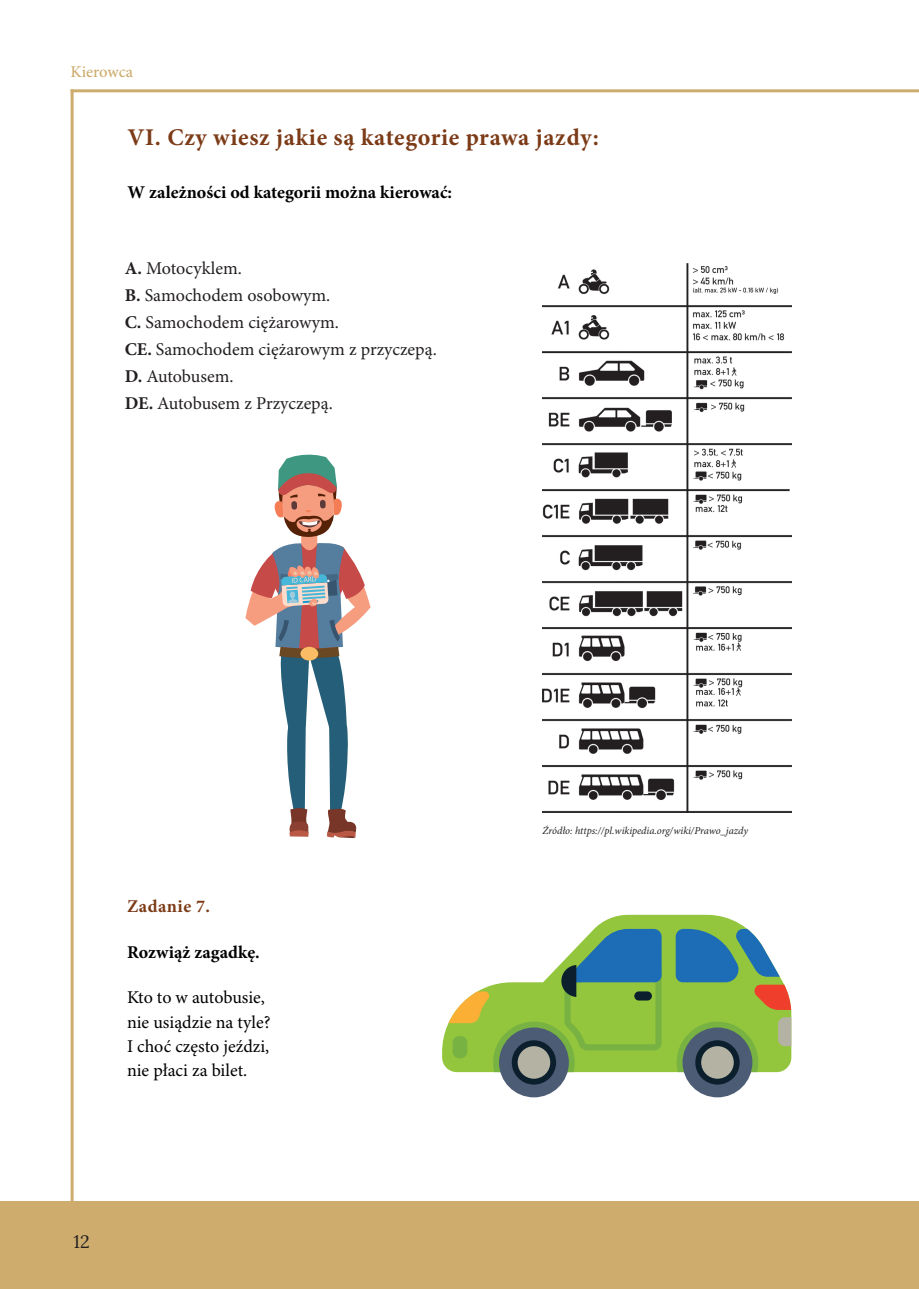
<style>
.page{position:relative;width:919px;height:1289px;background:#fff}
.page>*{position:absolute;margin:0;border:0;box-sizing:border-box;transform-origin:0 0}
.t1{font:700 24px "Minion Pro";letter-spacing:.025em;color:#7c3b17}
.t2{font:18px/27px "Minion Pro";color:#231f20}
.t3{font:18px/24px "Minion Pro";color:#000001}
.t4{font:700 18px "Minion Pro";color:#000001}
.t5{font:700 18px "Minion Pro";letter-spacing:.025em;color:#7c3b17}
.t6{font:18px "Lora";color:#231f20}
.t7{font:500 16.5px "Minion Pro";letter-spacing:-.005em;color:#cdac6d}
.t8{font:italic 10.5px "Minion Pro";letter-spacing:-.005em;color:#231f20}
.s1{font-weight:700}
</style>
<div class="page">
<div style="left:0;top:1201px;width:918px;height:87px;background:#cdac6d"></div>
<hr style="left:71px;top:89px;width:3px;height:1114px;background:#cdac6d">
<hr style="left:71px;top:89px;width:847px;height:3px;background:#cdac6d">
<img style="left:542px;top:263px;width:249px;height:549px">
<svg style="left:245px;top:454px;width:125px;height:384px"></svg>
<svg style="left:442px;top:914px;width:349px;height:158px;fill:#93c63d"></svg>
<svg style="left:676px;top:1021px;width:82px;height:51px;background:#85bb3f"></svg>
<svg style="left:778px;top:1017px;width:13px;height:29px"></svg>
<svg style="left:675px;top:928px;width:116px;height:81px;background:#7aa186"></svg>
<div style="left:499px;top:1027px;width:70px;height:70px;background:#4b5c74;border-radius:50%"></div>
<div style="left:511px;top:1040px;width:45px;height:44px;background:#0b1f2d;border-radius:50%"></div>
<div style="left:517px;top:1046px;width:33px;height:32px;background:#b4b2a3;border-radius:50%"></div>
<div style="left:682px;top:1027px;width:70px;height:70px;background:#4b5c74;border-radius:50%"></div>
<div style="left:695px;top:1040px;width:44px;height:44px;background:#0b1f2d;border-radius:50%"></div>
<div style="left:701px;top:1046px;width:32px;height:32px;background:#b4b2a3;border-radius:50%"></div>
<svg style="left:448px;top:928px;width:213px;height:144px"></svg>
<p class="t7" style="left:71px;top:61px;width:64px">Kierowca</p>
<h1 class="t1" style="left:128px;top:120px;width:473px">VI. Czy wiesz jakie są kategorie prawa jazdy:</h1>
<p class="t4" style="left:128px;top:179px;width:326px">W zależności od kategorii można kierować:</p>
<p class="t2" style="left:125px;top:256px;width:313px"><span class="s1">A.</span> Motocyklem.<br><span class="s1">B.</span> Samochodem osobowym.<br><span class="s1">C.</span> Samochodem ciężarowym.<br><span class="s1">CE.</span> Samochodem ciężarowym z przyczepą.<br><span class="s1">D.</span> Autobusem.<br><span class="s1">DE.</span> Autobusem z Przyczepą.</p>
<p class="t5" style="left:127px;top:893px;width:84px">Zadanie 7.</p>
<p class="t4" style="left:127px;top:939px;width:134px">Rozwiąż zagadkę.</p>
<p class="t3" style="left:127px;top:986px;width:145px">Kto to w autobusie, nie usiądzie na tyle?<br>I choć często jeździ, nie płaci za bilet.</p>
<p class="t6" style="left:74px;top:1227px;width:18px">12</p>
<p class="t8" style="left:542px;top:823px;width:207px">Źródło: https://pl.wikipedia.org/wiki/Prawo_jazdy</p>
</div>
